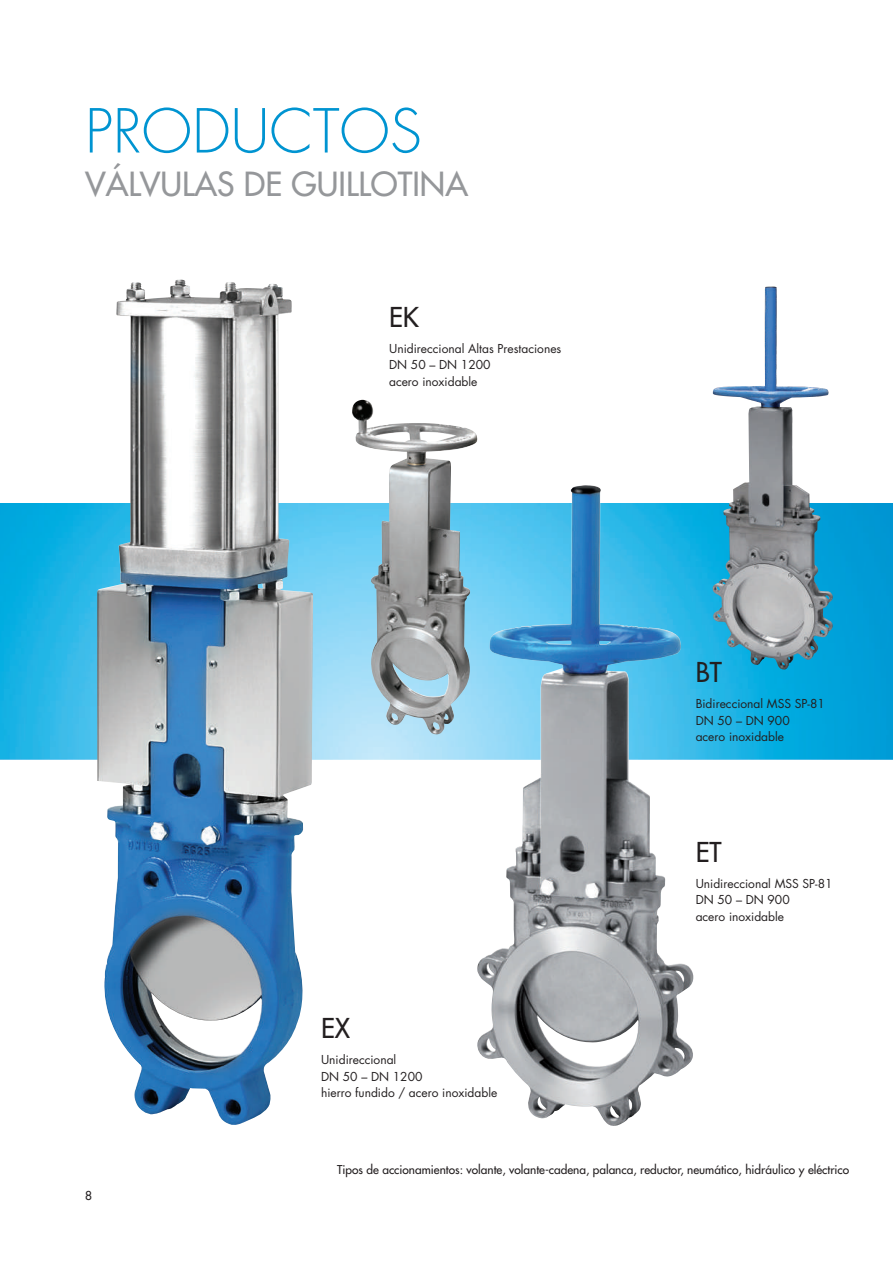
<style>
.page{position:relative;width:893px;height:1263px;background:#fff}
.page>*{position:absolute;margin:0;border:0;box-sizing:border-box;transform-origin:0 0}
.t1{font:300 58.95px "Futura";color:#0094d1}
.t2{font:32.4px "Futura";color:#95979a}
.t3{font:26.7px "Futura";color:#231f20}
.t4{font:12px/16.5px "Futura";color:#231f20}
.t5{font:12px "Futura";color:#231f20}
.t6{font:11.85px "Futura";color:#231f20}
</style>
<div class="page">
<img style="left:0;top:504px;width:893px;height:255px">
<img style="left:97px;top:281px;width:209px;height:844px">
<img style="left:352px;top:403px;width:118px;height:331px">
<img style="left:474px;top:485px;width:223px;height:641px">
<img style="left:712px;top:286px;width:122px;height:384px">
<h1 class="t1" style="left:85px;top:93px;width:338px">PRODUCTOS</h1>
<h2 class="t2" style="left:85px;top:163px;width:384px">VÁLVULAS DE GUILLOTINA</h2>
<h3 class="t3" style="left:389px;top:300px;width:31px">EK</h3>
<p class="t4" style="left:389px;top:340px;width:174px">Unidireccional Altas Prestaciones<br>DN 50 – DN 1200<br>acero inoxidable</p>
<h3 class="t3" style="left:321px;top:1011px;width:31px">EX</h3>
<p class="t4" style="left:321px;top:1051px;width:178px">Unidireccional<br>DN 50 – DN 1200<br>hierro fundido / acero inoxidable</p>
<h3 class="t3" style="left:696px;top:654px;width:28px">BT</h3>
<p class="t4" style="left:696px;top:695px;width:131px">Bidireccional MSS SP-81<br>DN 50 – DN 900<br>acero inoxidable</p>
<h3 class="t3" style="left:696px;top:834px;width:28px">ET</h3>
<p class="t4" style="left:696px;top:875px;width:138px">Unidireccional MSS SP-81<br>DN 50 – DN 900<br>acero inoxidable</p>
<p class="t5" style="left:85px;top:1188px;width:8px">8</p>
<p class="t6" style="left:337px;top:1162px;width:513px">Tipos de accionamientos: volante, volante-cadena, palanca, reductor, neumático, hidráulico y eléctrico</p>
</div>
